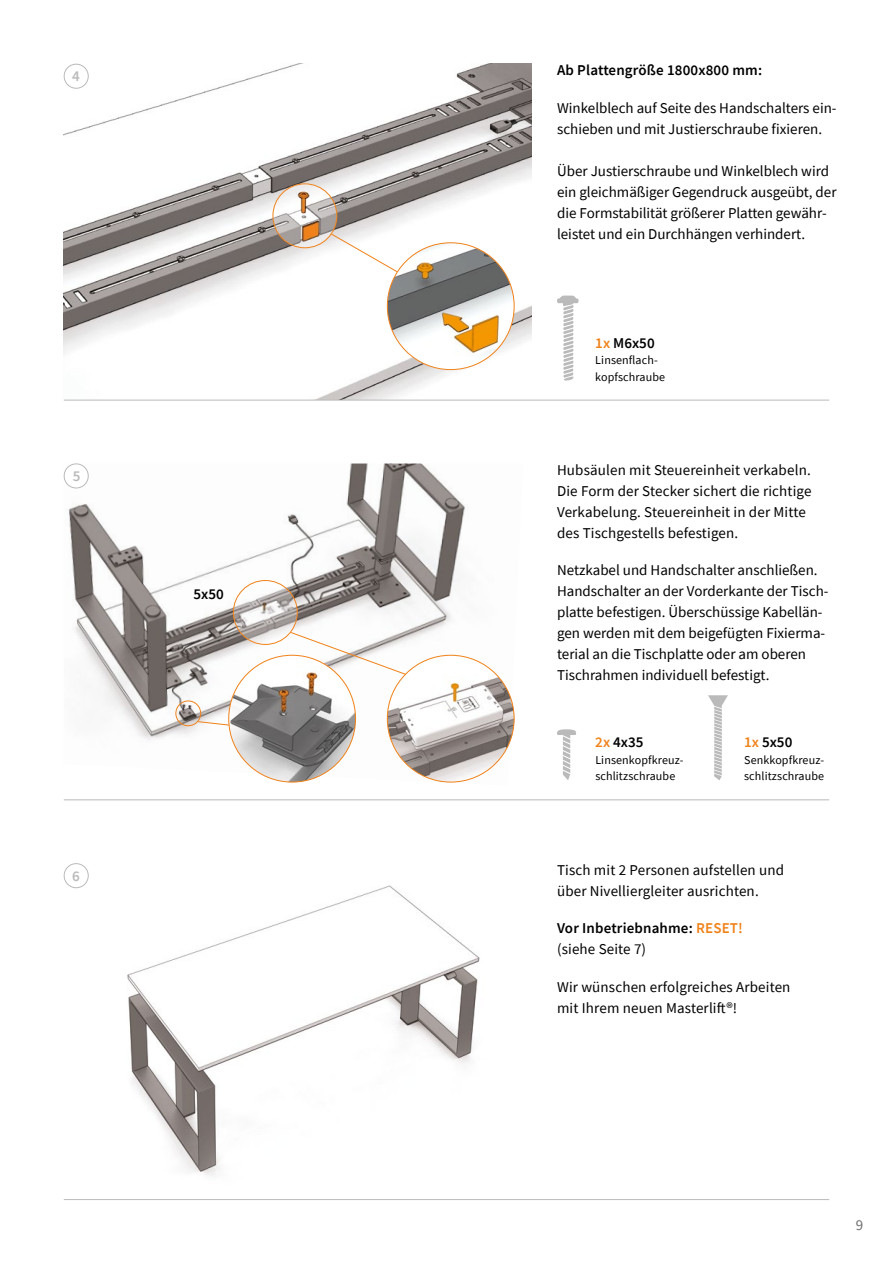
<style>
.page{position:relative;width:893px;height:1263px;background:#fff}
.page>*{position:absolute;margin:0;border:0;box-sizing:border-box;transform-origin:0 0}
.t1{font:15px/21px "Source Sans Pro";color:#000}
.t2{font:600 15px/21px "Source Sans Pro";letter-spacing:.01em;color:#000}
.t3{font:600 15px "Source Sans Pro";color:#bababa}
.t4{font:15px "Source Sans Pro";color:#6d6d6c}
.t5{font:12px/16.5px "Source Sans Pro";letter-spacing:.01em;color:#000}
.s1{color:#f0821a}
.s2{font-weight:400}
</style>
<div class="page">
<img style="left:82px;top:869px;width:398px;height:307px">
<img style="left:64px;top:463px;width:451px;height:320px">
<img style="left:64px;top:64px;width:467px;height:336px">
<div style="left:64px;top:64px;width:24px;height:24px;background:#fff;border-radius:50%"></div>
<div style="left:64px;top:64px;width:25px;height:25px;border:1px solid #bababa;border-radius:50%"></div>
<div style="left:64px;top:464px;width:24px;height:24px;background:#fff;border-radius:50%"></div>
<div style="left:64px;top:463px;width:25px;height:25px;border:1px solid #bababa;border-radius:50%"></div>
<div style="left:64px;top:864px;width:24px;height:24px;background:#fff;border-radius:50%"></div>
<div style="left:64px;top:863px;width:25px;height:25px;border:1px solid #bababa;border-radius:50%"></div>
<hr style="left:64px;top:400px;width:765px;height:1px;background:#bababa">
<hr style="left:64px;top:799px;width:765px;height:1px;background:#bababa">
<hr style="left:64px;top:1199px;width:765px;height:1px;background:#bababa">
<svg style="left:557px;top:729px;width:19px;height:51px"></svg>
<svg style="left:289px;top:631px;width:125px;height:47px"></svg>
<img style="left:233px;top:580px;width:64px;height:64px;border-radius:32px">
<div style="left:233px;top:580px;width:65px;height:65px;border:1px solid #f0821a;border-radius:50%"></div>
<svg style="left:387px;top:655px;width:127px;height:127px"></svg>
<img style="left:387px;top:664px;width:127px;height:118px">
<svg style="left:557px;top:295px;width:22px;height:86px"></svg>
<img style="left:273px;top:184px;width:64px;height:64px;border-radius:32px">
<div style="left:273px;top:183px;width:64px;height:65px;border:1px solid #f0821a;border-radius:50%"></div>
<svg style="left:330px;top:233px;width:71px;height:41px"></svg>
<img style="left:387px;top:243px;width:127px;height:127px;border-radius:63px">
<div style="left:175px;top:701px;width:26px;height:25px;border:1px solid #f0821a;border-radius:50%"></div>
<svg style="left:197px;top:721px;width:32px;height:6px"></svg>
<img style="left:229px;top:655px;width:127px;height:127px;border-radius:63px">
<svg style="left:708px;top:695px;width:20px;height:85px"></svg>
<p class="t3" style="left:72px;top:66px;width:9px">4</p>
<p class="t3" style="left:73px;top:466px;width:9px">5</p>
<p class="t3" style="left:72px;top:866px;width:9px">6</p>
<p class="t2" style="left:193px;top:584px;width:32px">5x50</p>
<p class="t2" style="left:557px;top:59px;width:207px">Ab Plattengröße 1800x800 mm:</p>
<p class="t1" style="left:557px;top:97px;width:281px">Winkelblech auf Seite des Handschalters ein&shy;schieben und mit Justierschraube fixieren.</p>
<p class="t1" style="left:557px;top:160px;width:281px">Über Justierschraube und Winkelblech wird ein gleichmäßiger Gegendruck ausgeübt, der die Formstabilität größerer Platten gewähr&shy;leistet und ein Durchhängen verhindert.</p>
<p class="t2" style="left:595px;top:332px;width:61px"><span class="s1">1x</span> M6x50</p>
<p class="t5" style="left:595px;top:352px;width:71px">Linsenflach&shy;kopfschraube</p>
<p class="t1" style="left:557px;top:459px;width:256px">Hubsäulen mit Steuereinheit verkabeln.<br>Die Form der Stecker sichert die richtige Verkabelung. Steuereinheit in der Mitte des Tischgestells befestigen.</p>
<p class="t1" style="left:557px;top:560px;width:273px">Netzkabel und Handschalter anschließen.<br>Handschalter an der Vorderkante der Tisch&shy;platte befestigen. Überschüssige Kabellän&shy;gen werden mit dem beigefügten Fixierma&shy;terial an die Tischplatte oder am oberen Tischrahmen individuell befestigt.</p>
<p class="t2" style="left:595px;top:732px;width:50px"><span class="s1">2x</span> 4x35</p>
<p class="t5" style="left:595px;top:751px;width:90px">Linsenkopfkreuz&shy;schlitzschraube</p>
<p class="t2" style="left:744px;top:732px;width:50px"><span class="s1">1x</span> 5x50</p>
<p class="t5" style="left:744px;top:751px;width:81px">Senkkopfkreuz&shy;schlitzschraube</p>
<p class="t1" style="left:557px;top:859px;width:229px">Tisch mit 2 Personen aufstellen und über Nivelliergleiter ausrichten.</p>
<p class="t2" style="left:557px;top:917px;width:187px">Vor Inbetriebnahme: <span class="s1">RESET! </span><span class="s2">(siehe Seite 7)</span></p>
<p class="t1" style="left:557px;top:976px;width:235px">Wir wünschen erfolgreiches Arbeiten mit Ihrem neuen Masterlift®!</p>
<p class="t4" style="left:856px;top:1215px;width:9px">9</p>
</div>
